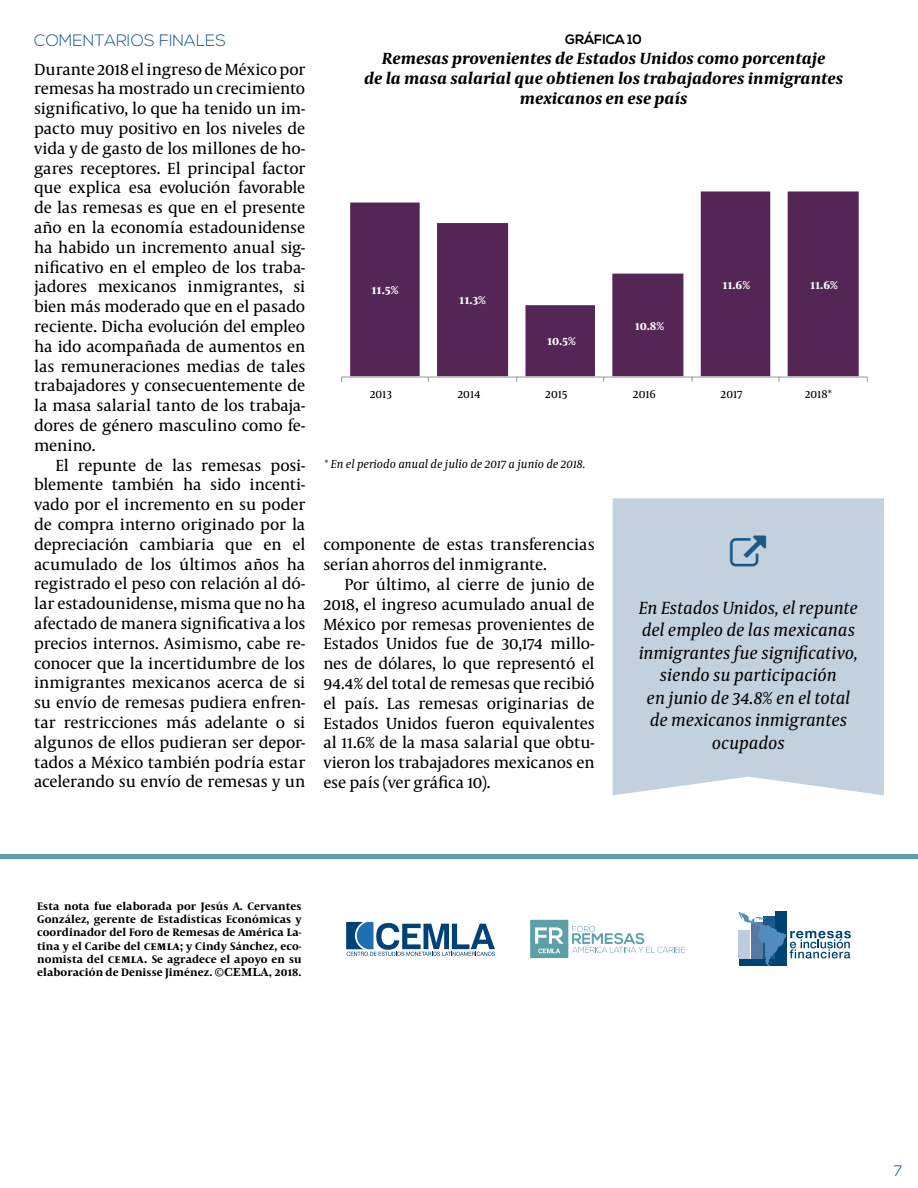
<style>
.page{position:relative;width:918px;height:1188px;background:#fff}
.page>*{position:absolute;margin:0;border:0;box-sizing:border-box;transform-origin:0 0}
.t1{font:italic 18px/22.5px "Capitolium News 2";letter-spacing:-.005em;color:#000;text-align:center}
.t2{font:16.5px/19.8px "Capitolium News 2";letter-spacing:-.01em;color:#000;text-align:justify}
.t3{font:italic 700 16.5px/19.8px "Capitolium News 2";color:#000;text-align:center}
.t4{font:300 16.5px "Nexa";letter-spacing:.005em;color:#1c5987}
.t5{font:300 15px "Nexa";color:#004278}
.t6{font:700 13.5px "Nexa";color:#000}
.t7{font:italic 12px "Capitolium News 2";color:#000}
.t8{font:700 11.7px "Capitolium News 2";color:#fff}
.t9{font:11.7px "Capitolium News 2";color:#020204}
.t10{font:700 11.1px/13.4px "Capitolium News 2";letter-spacing:.01em;color:#000;text-align:justify}
.s1{font-size:12.15px}
.s2{font-family:"New Baskerville ITC Bold SC990";font-weight:400;font-size:12.15px}
.s3{font-family:"New Baskerville ITC"}
</style>
<div class="page">
<hr style="left:0;top:855px;width:918px;height:4px;background:#5ea0a7">
<svg style="left:346px;top:922px;width:149px;height:34px"></svg>
<svg style="left:530px;top:920px;width:155px;height:38px"></svg>
<svg style="left:739px;top:912px;width:112px;height:54px"></svg>
<svg style="left:350px;top:191px;width:509px;height:185px;fill:#532655"></svg>
<hr style="left:341px;top:377px;width:526px;height:1px;background:#969798">
<div style="left:613px;top:498px;width:271px;height:297px;background:#c3d0de"></div>
<svg style="left:730px;top:535px;width:36px;height:31px"></svg>
<p class="t4" style="left:34px;top:31px;width:193px">COMENTARIOS FINALES</p>
<p class="t2" style="left:34px;top:59px;width:273px">Durante 2018 el ingreso de México por remesas ha mostrado un crecimiento significativo, lo que ha tenido un im&shy;pacto muy positivo en los niveles de vida y de gasto de los millones de ho&shy;gares receptores. El principal factor que explica esa evolución favorable de las remesas es que en el presente año en la economía estadounidense ha habido un incremento anual sig&shy;nificativo en el empleo de los traba&shy;jadores mexicanos inmigrantes, si bien más moderado que en el pasado reciente. Dicha evolución del empleo ha ido acompañada de aumentos en las remuneraciones medias de tales trabajadores y consecuentemente de la masa salarial tanto de los trabaja&shy;dores de género masculino como fe&shy;menino.</p>
<p class="t2" style="left:34px;top:455px;width:273px;text-indent:21px">El repunte de las remesas posi&shy;blemente también ha sido incenti&shy;vado por el incremento en su poder de compra interno originado por la depreciación cambiaria que en el acumulado de los últimos años ha registrado el peso con relación al dó&shy;lar estadounidense, misma que no ha afectado de manera significativa a los precios internos. Asimismo, cabe re&shy;conocer que la incertidumbre de los inmigrantes mexicanos acerca de si su envío de remesas pudiera enfren&shy;tar restricciones más adelante o si algunos de ellos pudieran ser depor&shy;tados a México también podría estar acelerando su envío de remesas y un</p>
<p class="t6" style="left:565px;top:32px;width:78px">GRÁFICA 10</p>
<p class="t3" style="left:364px;top:48px;width:480px">Remesas provenientes de Estados Unidos como porcentaje<br>de la masa salarial que obtienen los trabajadores inmigrantes mexicanos en ese país</p>
<p class="t8" style="left:372px;top:282px;width:28px">11.5%</p>
<p class="t8" style="left:459px;top:292px;width:28px">11.3%</p>
<p class="t8" style="left:547px;top:333px;width:30px">10.5%</p>
<p class="t8" style="left:635px;top:318px;width:31px">10.8%</p>
<p class="t8" style="left:722px;top:277px;width:29px">11.6%</p>
<p class="t8" style="left:810px;top:277px;width:29px">11.6%</p>
<p class="t9" style="left:370px;top:386px;width:24px">2013</p>
<p class="t9" style="left:457px;top:386px;width:25px">2014</p>
<p class="t9" style="left:545px;top:386px;width:24px">2015</p>
<p class="t9" style="left:633px;top:386px;width:25px">2016</p>
<p class="t9" style="left:721px;top:386px;width:23px">2017</p>
<p class="t9" style="left:805px;top:386px;width:29px">2018*</p>
<p class="t7" style="left:323px;top:455px;width:263px">* En el periodo anual de julio de 2017 a junio de 2018.</p>
<p class="t2" style="left:323px;top:534px;width:273px">componente de estas transferencias serían ahorros del inmigrante.</p>
<p class="t2" style="left:323px;top:574px;width:273px;text-indent:21px">Por último, al cierre de junio de 2018, el ingreso acumulado anual de México por remesas provenientes de Estados Unidos fue de 30,174 millo&shy;nes de dólares, lo que representó el 94.4% del total de remesas que recibió el país. Las remesas originarias de Estados Unidos fueron equivalentes al 11.6% de la masa salarial que obtu&shy;vieron los trabajadores mexicanos en ese país (ver gráfica 10).</p>
<p class="t1" style="left:639px;top:596px;width:221px">En Estados Unidos, el repunte del empleo de las mexicanas inmigrantes fue significativo, siendo su participación<br>en junio de 34.8% en el total de mexicanos inmigrantes ocupados</p>
<p class="t10" style="left:37px;top:899px;width:266px">Esta nota fue elaborada por Jesús A. Cervantes González, gerente de Estadísticas Económicas y coordinador del Foro de Remesas de América La&shy;tina y el Caribe del <span class="s1">cemla</span>; y Cindy Sánchez, eco&shy;nomista del <span class="s1">cemla.</span> Se agradece el apoyo en su elaboración de Denisse Jiménez. ©<span class="s2">CEMLA</span><span class="s3">,</span> 2018.</p>
<p class="t5" style="left:893px;top:1162px;width:10px">7</p>
</div>
